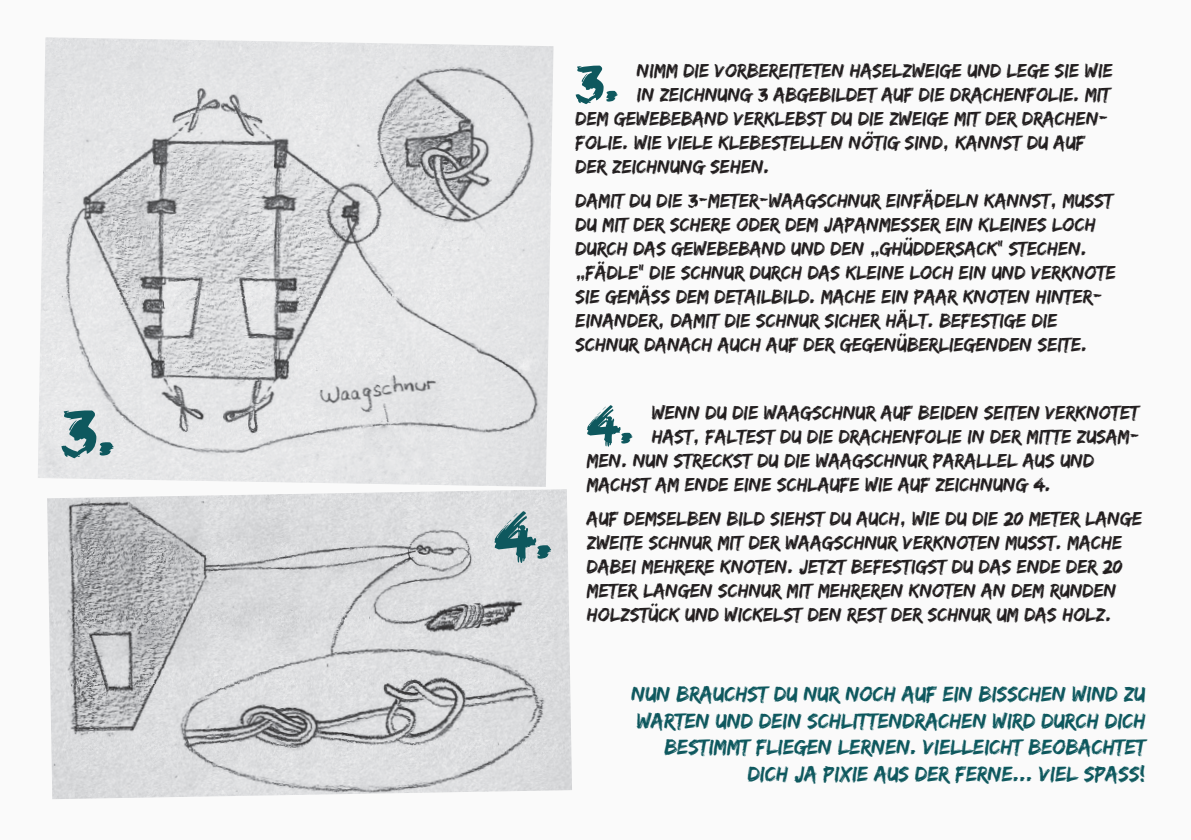
<style>
.page{position:relative;width:1191px;height:840px;background:#fff}
.page>*{position:absolute;margin:0;border:0;box-sizing:border-box;transform-origin:0 0}
.t1{font:56.2px "Edo SZ";color:#0e585e}
.t2{font:22px/26.4px "Edo SZ";color:#0e585e;text-align:right}
.t3{font:20px/24px "Edo SZ";color:#231f20}
</style>
<div class="page">
<div style="left:0;top:0;width:1191px;height:839px;background:#fafafa"></div>
<img style="left:47px;top:489px;width:525px;height:309px">
<img style="left:38px;top:37px;width:515px;height:449px">
<div style="left:61px;top:410px;width:53px;height:48px;background:#e5e6e8"></div>
<div style="left:494px;top:510px;width:57px;height:53px;background:#dedfe0"></div>
<h1 class="t1" style="left:575px;top:50px;width:48px">3.</h1>
<p class="t3" style="left:637px;top:58px;width:477px">NIMM DIE VORBEREITETEN HASELZWEIGE UND LEGE SIE WIE</p>
<p class="t3" style="left:637px;top:82px;width:475px">IN ZEICHNUNG 3 ABGEBILDET AUF DIE DRACHENFOLIE. MIT</p>
<p class="t3" style="left:575px;top:106px;width:534px">DEM GEWEBEBAND VERKLEBST DU DIE ZWEIGE MIT DER DRACHEN-</p>
<p class="t3" style="left:575px;top:130px;width:511px">FOLIE. WIE VIELE KLEBESTELLEN NÖTIG SIND, KANNST DU AUF</p>
<p class="t3" style="left:575px;top:154px;width:195px">DER ZEICHNUNG SEHEN.</p>
<p class="t3" style="left:575px;top:187px;width:542px">DAMIT DU DIE 3-METER-WAAGSCHNUR EINFÄDELN KANNST, MUSST DU MIT DER SCHERE ODER DEM JAPANMESSER EIN KLEINES LOCH DURCH DAS GEWEBEBAND UND DEN „GHÜDDERSACK” STECHEN. „FÄDLE“ DIE SCHNUR DURCH DAS KLEINE LOCH EIN UND VERKNOTE SIE GEMÄSS DEM DETAILBILD. MACHE EIN PAAR KNOTEN HINTER-EINANDER, DAMIT DIE SCHNUR SICHER HÄLT. BEFESTIGE DIE SCHNUR DANACH AUCH AUF DER GEGENÜBERLIEGENDEN SEITE.</p>
<h1 class="t1" style="left:586px;top:392px;width:51px">4.</h1>
<p class="t3" style="left:652px;top:399px;width:489px">WENN DU DIE WAAGSCHNUR AUF BEIDEN SEITEN VERKNOTET</p>
<p class="t3" style="left:652px;top:423px;width:489px">HAST, FALTEST DU DIE DRACHENFOLIE IN DER MITTE ZUSAM-</p>
<p class="t3" style="left:587px;top:447px;width:509px">MEN. NUN STRECKST DU DIE WAAGSCHNUR PARALLEL AUS UND</p>
<p class="t3" style="left:587px;top:471px;width:465px">MACHST AM ENDE EINE SCHLAUFE WIE AUF ZEICHNUNG 4.</p>
<p class="t3" style="left:587px;top:505px;width:557px">AUF DEMSELBEN BILD SIEHST DU AUCH, WIE DU DIE 20 METER LANGE ZWEITE SCHNUR MIT DER WAAGSCHNUR VERKNOTEN MUSST. MACHE DABEI MEHRERE KNOTEN. JETZT BEFESTIGST DU DAS ENDE DER 20<br>METER LANGEN SCHNUR MIT MEHREREN KNOTEN AN DEM RUNDEN HOLZSTÜCK UND WICKELST DEN REST DER SCHNUR UM DAS HOLZ.</p>
<p class="t2" style="left:631px;top:680px;width:515px">NUN BRAUCHST DU NUR NOCH AUF EIN BISSCHEN WIND ZU WARTEN UND DEIN SCHLITTENDRACHEN WIRD DURCH DICH BESTIMMT FLIEGEN LERNEN. VIELLEICHT BEOBACHTET DICH JA PIXIE AUS DER FERNE... VIEL SPASS!</p>
</div>
